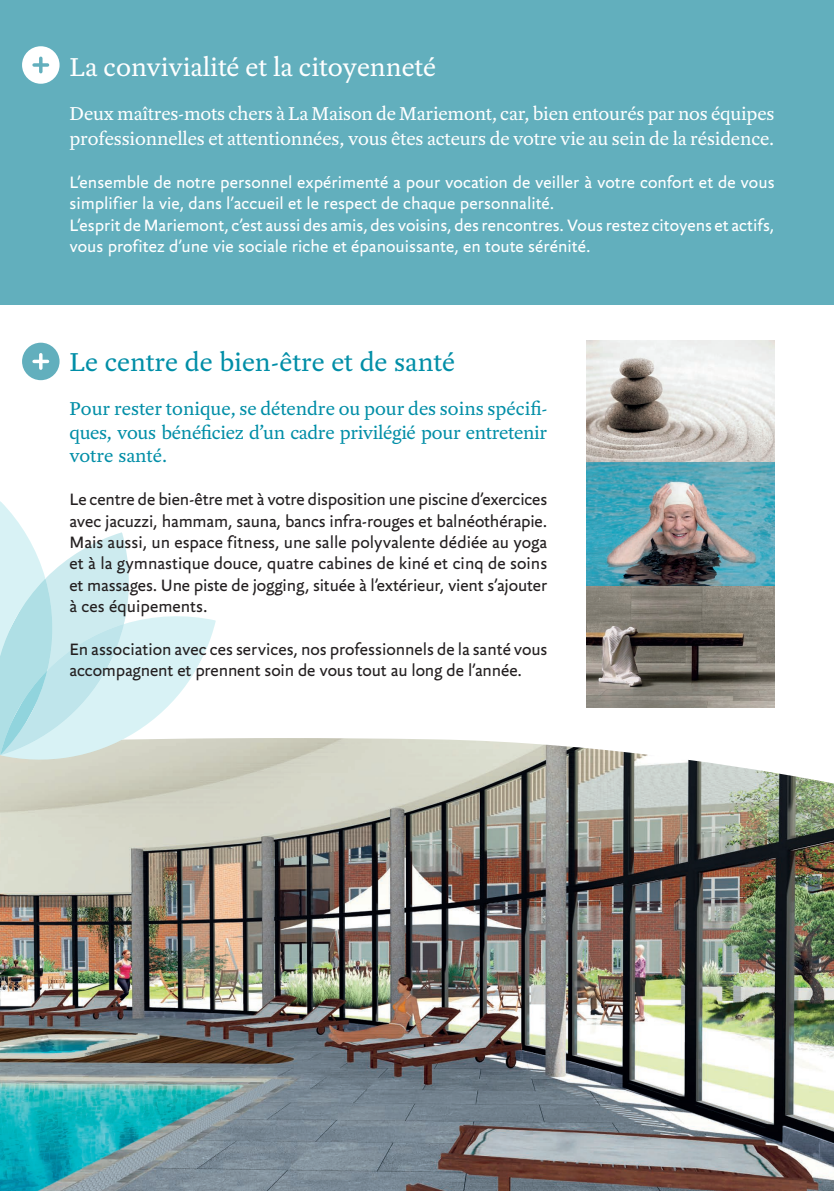
<style>
.page{position:relative;width:834px;height:1191px;background:#fff}
.page>*{position:absolute;margin:0;border:0;box-sizing:border-box;transform-origin:0 0}
.t1{font:28px "Yoga Pro";color:#fff}
.t2{font:28px "Yoga Pro";color:#008ea7}
.t3{font:20.12px/25.2px "Yoga Pro";letter-spacing:-.01em;color:#fff}
.t4{font:20.12px/23.6px "Yoga Pro";letter-spacing:-.015em;color:#008ea7;text-align:justify}
.t5{font:17.85px/21.3px "Yoga Sans Pro";letter-spacing:-.01em;color:#231f20;text-align:justify}
.t6{font:17.85px/21.3px "Yoga Sans Pro";color:#fff}
</style>
<div class="page">
<img style="left:0;top:738px;width:833px;height:453px">
<svg style="left:0;top:501px;width:216px;height:264px"></svg>
<div style="left:0;top:0;width:833px;height:305px;background:#62afbd"></div>
<div style="left:22px;top:343px;width:38px;height:37px;background:#62afbd;border-radius:50%"></div>
<hr style="left:34px;top:360px;width:14px;height:3px;background:#fff">
<svg style="left:39px;top:355px;width:4px;height:13px"></svg>
<div style="left:22px;top:46px;width:38px;height:38px;background:#fff;border-radius:50%"></div>
<svg style="left:34px;top:63px;width:14px;height:4px"></svg>
<svg style="left:39px;top:58px;width:4px;height:14px"></svg>
<img style="left:586px;top:340px;width:188px;height:367px">
<h1 class="t1" style="left:69px;top:50px;width:368px">La convivialité et la citoyenneté</h1>
<p class="t3" style="left:69px;top:101px;width:706px">Deux maîtres-mots chers à La Maison de Mariemont, car, bien entourés par nos équipes professionnelles et attentionnées, vous êtes acteurs de votre vie au sein de la résidence.</p>
<p class="t6" style="left:69px;top:172px;width:706px">L’ensemble de notre personnel expérimenté a pour vocation de veiller à votre confort et de vous simplifier la vie, dans l’accueil et le respect de chaque personnalité.<br>L’esprit de Mariemont, c’est aussi des amis, des voisins, des rencontres. Vous restez citoyens et actifs, vous profitez d’une vie sociale riche et épanouissante, en toute sérénité.</p>
<h1 class="t2" style="left:69px;top:345px;width:387px">Le centre de bien-être et de santé</h1>
<p class="t4" style="left:69px;top:397px;width:479px">Pour rester tonique, se détendre ou pour des soins spécifi&shy;ques, vous bénéficiez d’un cadre privilégié pour entretenir votre santé.</p>
<p class="t5" style="left:69px;top:488px;width:479px">Le centre de bien-être met à votre disposition une piscine d’exercices avec jacuzzi, hammam, sauna, bancs infra-rouges et balnéothérapie.<br>Mais aussi, un espace fitness, une salle polyvalente dédiée au yoga et à la gymnastique douce, quatre cabines de kiné et cinq de soins et massages. Une piste de jogging, située à l’extérieur, vient s’ajouter à ces équipements.</p>
<p class="t5" style="left:69px;top:638px;width:479px">En association avec ces services, nos professionnels de la santé vous accompagnent et prennent soin de vous tout au long de l’année.</p>
</div>
